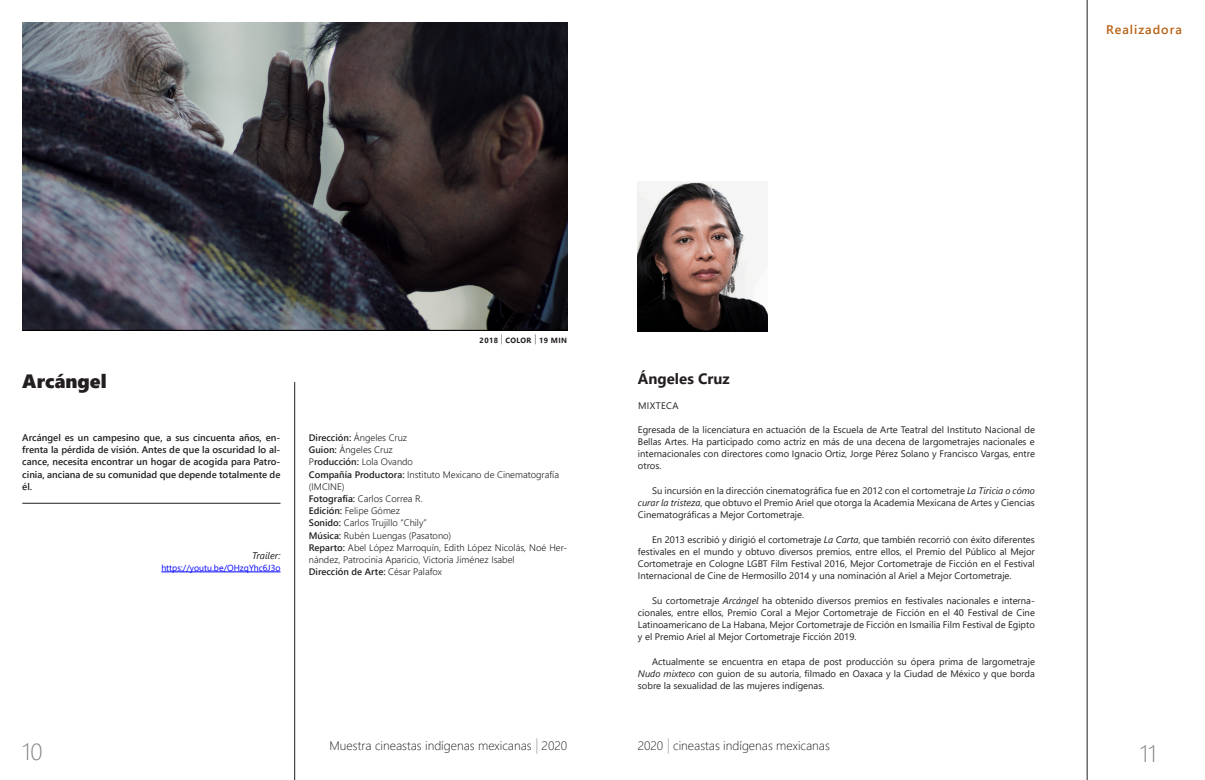
<style>
.page{position:relative;width:1205px;height:780px;background:#fff}
.page>*{position:absolute;margin:0;border:0;box-sizing:border-box;transform-origin:0 0}
.t1{font:300 23.62px "Segoe UI";color:#808285}
.Título-Esp__FICHA{font:19.25px "Segoe UI Black";color:#231f20}
.Nombre-Esp__Bio__FIC{font:700 15px "Segoe UI";color:#231f20}
.Nombre-Esp__Bio__FIC-2{font:600 12.5px "Segoe UI";letter-spacing:.08em;color:#b96013}
.t2{font:300 12.38px "Segoe UI";color:#231f20}
.Sinop-Esp__FICHA{font:600 9.62px/12.2px "Segoe UI";color:#231f20;text-align:justify}
.Sinop-Eng__FICHA{font:italic 9.62px "Segoe UI";color:#231f20}
.Bio-ESP__FICHA{font:9.5px/12.2px "Segoe UI";color:#231f20;text-align:justify}
.Texto-Esp__parrafo{font:300 9.5px/12.2px "Segoe UI";color:#231f20}
.Texto-Esp__parrafo-2{font:600 9.5px "Segoe UI";color:#231f20}
.Bio-ESP__FICHA-2{font:9.5px "Segoe UI";letter-spacing:.035em;color:#231f20}
.Sinop-Eng__FICHA-2{font:8.75px "Segoe UI";color:#00f}
.Línea-Data_FICHA{font:700 7.5px "Segoe UI";letter-spacing:.05em;color:#231f20}
.s1{font-weight:600}
.s2{font-weight:300}
.s3{font-style:italic}
.s4{font-size:15.25px;color:#b2b3b7}
</style>
<div class="page">
<img style="left:22px;top:22px;width:545px;height:308px">
<hr style="left:294px;top:382px;width:1px;height:398px;background:#231f20">
<hr style="left:22px;top:503px;width:258px;height:1px;background:#231f20">
<hr style="left:161px;top:571px;width:119px;height:1px;background:#00f">
<hr style="left:1087px;top:0;width:1px;height:780px;background:#231f20">
<img style="left:638px;top:181px;width:129px;height:150px">
<p class="Nombre-Esp__Bio__FIC-2" style="left:1106px;top:18px;width:77px">Realizadora</p>
<p class="Título-Esp__FICHA" style="left:22px;top:367px;width:86px">Arcángel</p>
<p class="Sinop-Esp__FICHA" style="left:22px;top:430px;width:260px">Arcángel es un campesino que, a sus cincuenta años, en&shy;frenta la pérdida de visión. Antes de que la oscuridad lo al&shy;cance, necesita encontrar un hogar de acogida para Patro&shy;cinia, anciana de su comunidad que depende totalmente de él.</p>
<p class="Sinop-Eng__FICHA" style="left:252px;top:546px;width:30px">Trailer:</p>
<p class="Sinop-Eng__FICHA-2" style="left:161px;top:559px;width:121px">https://youtu.be/OHzqYhc6J3o</p>
<p class="Línea-Data_FICHA" style="left:480px;top:334px;width:89px">2018 <sup>|</sup> COLOR <sup>|</sup> 19 MIN</p>
<p class="Texto-Esp__parrafo" style="left:309px;top:430px;width:100px"><span class="s1">Dirección:</span> Ángeles Cruz</p>
<p class="Texto-Esp__parrafo" style="left:309px;top:443px;width:85px"><span class="s1">Guion:</span> Ángeles Cruz</p>
<p class="Texto-Esp__parrafo" style="left:309px;top:455px;width:106px">P<span class="s1">roducción:</span> Lola Ovando</p>
<p class="Texto-Esp__parrafo" style="left:309px;top:467px;width:252px"><span class="s1">Compañía Productora:</span> Instituto Mexicano de Cinematografía (IMCINE)</p>
<p class="Texto-Esp__parrafo" style="left:309px;top:491px;width:115px"><span class="s1">Fotografía:</span> Carlos Correa R.</p>
<p class="Texto-Esp__parrafo" style="left:309px;top:503px;width:93px"><span class="s1">Edición:</span> Felipe Gómez</p>
<p class="Texto-Esp__parrafo" style="left:309px;top:516px;width:119px"><span class="s1">Sonido:</span> Carlos Trujillo “Chily”</p>
<p class="Texto-Esp__parrafo" style="left:309px;top:528px;width:144px"><span class="s1">Música:</span> Rubén Luengas (Pasatono)</p>
<p class="Texto-Esp__parrafo" style="left:309px;top:540px;width:260px"><span class="s1">Reparto:</span> Abel López Marroquín, Edith López Nicolás, Noé Her&shy;nández, Patrocinia Aparicio, Victoria Jiménez Isabel</p>
<p class="Texto-Esp__parrafo-2" style="left:309px;top:562px;width:135px">Dirección de Arte: <span class="s2">César Palafox</span></p>
<p class="Nombre-Esp__Bio__FIC" style="left:638px;top:364px;width:93px">Ángeles Cruz</p>
<p class="Bio-ESP__FICHA-2" style="left:638px;top:396px;width:42px">MIXTECA</p>
<p class="Bio-ESP__FICHA" style="left:638px;top:422px;width:398px">Egresada de la licenciatura en actuación de la Escuela de Arte Teatral del Instituto Nacional de Bellas Artes. Ha participado como actriz en más de una decena de largometrajes nacionales e internacionales con directores como Ignacio Ortiz, Jorge Pérez Solano y Francisco Vargas, entre otros.</p>
<p class="Bio-ESP__FICHA" style="left:638px;top:483px;width:398px;text-indent:14px">Su incursión en la dirección cinematográfica fue en 2012 con el cortometraje <span class="s3">La Tiricia o cómo curar la tristeza</span>, que obtuvo el Premio Ariel que otorga la Academia Mexicana de Artes y Ciencias Cinematográficas a Mejor Cortometraje.</p>
<p class="Bio-ESP__FICHA" style="left:638px;top:532px;width:398px;text-indent:14px">En 2013 escribió y dirigió el cortometraje <span class="s3">La Carta</span>, que también recorrió con éxito diferentes festivales en el mundo y obtuvo diversos premios, entre ellos, el Premio del Público al Mejor Cortometraje en Cologne LGBT Film Festival 2016, Mejor Cortometraje de Ficción en el Festival Internacional de Cine de Hermosillo 2014 y una nominación al Ariel a Mejor Cortometraje.</p>
<p class="Bio-ESP__FICHA" style="left:638px;top:593px;width:398px;text-indent:14px">Su cortometraje <span class="s3">Arcángel</span> ha obtenido diversos premios en festivales nacionales e interna&shy;cionales, entre ellos, Premio Coral a Mejor Cortometraje de Ficción en el 40 Festival de Cine Latinoamericano de La Habana, Mejor Cortometraje de Ficción en Ismailia Film Festival de Egipto y el Premio Ariel al Mejor Cortometraje Ficción 2019.</p>
<p class="Bio-ESP__FICHA" style="left:638px;top:654px;width:398px;text-indent:14px">Actualmente se encuentra en etapa de post producción su ópera prima de largometraje <span class="s3">Nudo mixteco</span> con guion de su autoría, filmado en Oaxaca y la Ciudad de México y que borda sobre la sexualidad de las mujeres indígenas.</p>
<p class="t1" style="left:22px;top:729px;width:22px">10</p>
<p class="t2" style="left:330px;top:733px;width:239px">Muestra cineastas indígenas mexicanas <span class="s4">|</span> 2020</p>
<p class="t1" style="left:1140px;top:731px;width:18px">11</p>
<p class="t2" style="left:638px;top:733px;width:194px">2020 <span class="s4">|</span> cineastas indígenas mexicanas</p>
</div>
